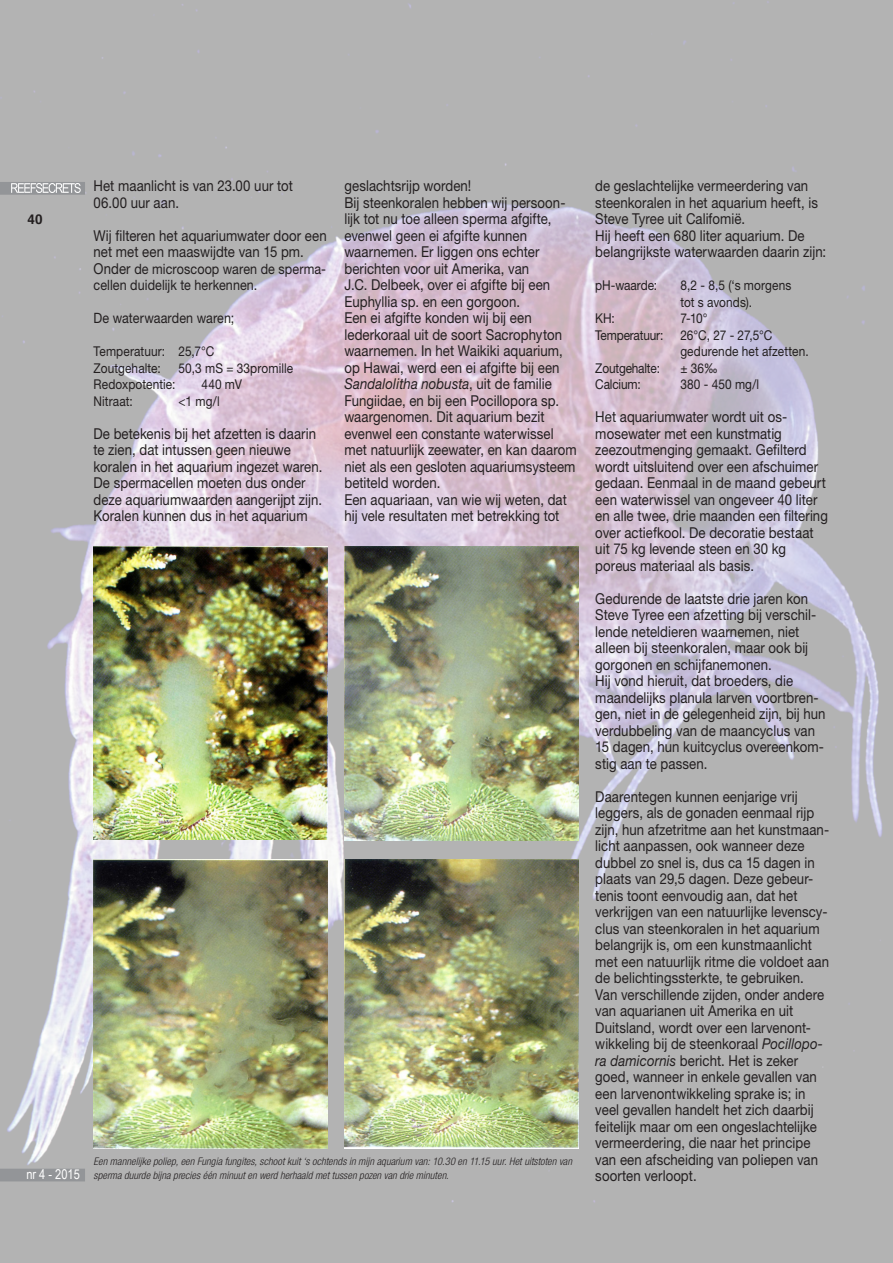
<style>
.page{position:relative;width:893px;height:1263px;background:#fff}
.page>*{position:absolute;margin:0;border:0;box-sizing:border-box;transform-origin:0 0}
.Platte_tekst{font:15px/16.5px "Helvetica Neue LT Std";letter-spacing:.005em;color:#231f20;scale:.88 1}
.Platte_tekst-2{font:14.25px/16.5px "Helvetica Neue LT Std";letter-spacing:.005em;color:#231f20;scale:.88 1}
.Platte_tekst-3{font:13.5px "Helvetica Neue LT Std";letter-spacing:.005em;color:#231f20;scale:.88 1}
.Platte_tekst-4{font:13.5px "Helvetica Neue LT Std";letter-spacing:-.015em;color:#231f20;scale:.88 1}
.t1{font:700 13.5px "Helvetica";color:#231f20}
.Foto_bijschrift{font:italic 300 condensed 10.5px/13.5px "Helvetica Neue LT Std";letter-spacing:.01em;color:#231f20}
.s1{font-size:15px}
.s2{font-style:italic}
.s3{font-family:"Arial Narrow";font-weight:400;font-style:normal;font-stretch:normal;font-size:13.5px;color:#fff}
</style>
<div class="page">
<img style="left:0;top:0;width:893px;height:1263px">
<img style="left:94px;top:546px;width:233px;height:294px">
<img style="left:344px;top:547px;width:234px;height:293px">
<img style="left:94px;top:859px;width:233px;height:289px">
<img style="left:344px;top:859px;width:234px;height:289px">
<div style="left:0;top:1169px;width:85px;height:12px;background:#939598"></div>
<div style="left:0;top:182px;width:85px;height:13px;background:#939598"></div>
<svg style="left:11px;top:183px;width:70px;height:10px"></svg>
<p class="t1" style="left:28px;top:211px;width:17px">40</p>
<p class="Platte_tekst" style="left:94px;top:178px;width:228px">Het maanlicht is van 23.00 uur tot<br>06.00 uur aan.</p>
<p class="Platte_tekst" style="left:94px;top:227px;width:266px">Wij filteren het aquariumwater door een net met een maaswijdte van 15 pm.</p>
<p class="Platte_tekst-2" style="left:94px;top:260px;width:266px"><span class="s1">Onder</span> de microscoop waren de sperma&shy;cellen duidelijk te herkennen.</p>
<p class="Platte_tekst-2" style="left:94px;top:310px;width:161px">De waterwaarden waren;</p>
<p class="Platte_tekst-3" style="left:94px;top:343px;width:139px">Temperatuur: 25,7°C</p>
<p class="Platte_tekst-3" style="left:94px;top:360px;width:78px">Zoutgehalte:</p>
<p class="Platte_tekst-3" style="left:179px;top:360px;width:132px">50,3 mS = 33promille</p>
<p class="Platte_tekst-3" style="left:94px;top:376px;width:95px">Redoxpotentie:</p>
<p class="Platte_tekst-3" style="left:202px;top:376px;width:47px">440 mV</p>
<p class="Platte_tekst-3" style="left:94px;top:393px;width:46px">Nitraat:</p>
<p class="Platte_tekst-3" style="left:179px;top:393px;width:48px">&lt;1 mg/l</p>
<p class="Platte_tekst" style="left:94px;top:425px;width:262px">De betekenis bij het afzetten is daarin te zien, dat intussen geen nieuwe koralen in het aquarium ingezet waren.<br>De spermacellen moeten dus onder deze aquariumwaarden aangerijpt zijn.<br>Koralen kunnen dus in het aquarium</p>
<p class="Platte_tekst" style="left:344px;top:178px;width:146px">geslachtsrijp worden!</p>
<p class="Platte_tekst" style="left:344px;top:194px;width:253px">Bij steenkoralen hebben wij persoon&shy;lijk tot nu toe alleen sperma afgifte, evenwel geen ei afgifte kunnen waarnemen. Er liggen ons echter berichten voor uit Amerika, van<br>J.C. Delbeek, over ei afgifte bij een Euphyllia sp. en een gorgoon.</p>
<p class="Platte_tekst" style="left:344px;top:310px;width:265px">Een ei afgifte konden wij bij een lederkoraal uit de soort Sacrophyton waarnemen. In het Waikiki aquarium, op Hawai, werd een ei afgifte bij een <span class="s2">Sandalolitha nobusta</span>, uit de familie Fungiidae, en bij een Pocillopora sp. waargenomen. Dit aquarium bezit evenwel een constante waterwissel met natuurlijk zeewater, en kan daarom niet als een gesloten aquariumsysteem betiteld worden.</p>
<p class="Platte_tekst" style="left:344px;top:491px;width:254px">Een aquariaan, van wie wij weten, dat hij vele resultaten met betrekking tot</p>
<p class="Foto_bijschrift" style="left:26px;top:1155px;width:547px;text-indent:67px">Een mannelijke poliep, een Fungia fungites, schoot kuit ‘s ochtends in mijn aquarium van: 10.30 en 11.15 uur. Het uitstoten van <span class="s3">nr 4 - 2015</span> sperma duurde bijna precies één minuut en werd herhaald met tussen pozen van drie minuten.</p>
<p class="Platte_tekst" style="left:595px;top:178px;width:255px">de geslachtelijke vermeerdering van steenkoralen in het aquarium heeft, is<br>Steve Tyree uit Califomië.</p>
<p class="Platte_tekst" style="left:595px;top:227px;width:264px">Hij heeft een 680 liter aquarium. De belangrijkste waterwaarden daarin zijn:</p>
<p class="Platte_tekst-3" style="left:595px;top:277px;width:72px">pH-waarde:</p>
<p class="Platte_tekst-3" style="left:680px;top:277px;width:128px">8,2 - 8,5 (‘s morgens</p>
<p class="Platte_tekst-3" style="left:680px;top:294px;width:83px">tot s avonds).</p>
<p class="Platte_tekst-3" style="left:595px;top:310px;width:24px">KH:</p>
<p class="Platte_tekst-3" style="left:680px;top:310px;width:32px">7-10°</p>
<p class="Platte_tekst-4" style="left:595px;top:327px;width:79px">Temperatuur:</p>
<p class="Platte_tekst-3" style="left:680px;top:327px;width:106px">26°C, 27 - 27,5°C</p>
<p class="Platte_tekst-3" style="left:680px;top:343px;width:147px">gedurende het afzetten.</p>
<p class="Platte_tekst-4" style="left:595px;top:360px;width:75px">Zoutgehalte:</p>
<p class="Platte_tekst-3" style="left:680px;top:360px;width:44px">± 36‰</p>
<p class="Platte_tekst-4" style="left:595px;top:376px;width:53px">Calcium:</p>
<p class="Platte_tekst-3" style="left:680px;top:376px;width:91px">380 - 450 mg/l</p>
<p class="Platte_tekst" style="left:595px;top:409px;width:266px">Het aquariumwater wordt uit os&shy;mosewater met een kunstmatig zeezoutmenging gemaakt. Gefilterd wordt uitsluitend over een afschuimer gedaan. Eenmaal in de maand gebeurt een waterwissel van ongeveer 40 liter en alle twee, drie maanden een filtering over actiefkool. De decoratie bestaat uit 75 kg levende steen en 30 kg poreus materiaal als basis.</p>
<p class="Platte_tekst" style="left:595px;top:590px;width:253px">Gedurende de laatste drie jaren kon Steve Tyree een afzetting bij verschil&shy;lende neteldieren waarnemen, niet alleen bij steenkoralen, maar ook bij gorgonen en schijfanemonen.</p>
<p class="Platte_tekst" style="left:595px;top:673px;width:263px">Hij vond hieruit, dat broeders, die maandelijks planula larven voortbren&shy;gen, niet in de gelegenheid zijn, bij hun verdubbeling van de maancyclus van 15 dagen, hun kuitcyclus overeenkom&shy;stig aan te passen.</p>
<p class="Platte_tekst" style="left:595px;top:788px;width:267px">Daarentegen kunnen eenjarige vrij leggers, als de gonaden eenmaal rijp zijn, hun afzetritme aan het kunstmaan&shy;licht aanpassen, ook wanneer deze dubbel zo snel is, dus ca 15 dagen in plaats van 29,5 dagen. Deze gebeur&shy;tenis toont eenvoudig aan, dat het verkrijgen van een natuurlijke levenscy&shy;clus van steenkoralen in het aquarium belangrijk is, om een kunstmaanlicht met een natuurlijk ritme die voldoet aan de belichtingssterkte, te gebruiken.</p>
<p class="Platte_tekst" style="left:595px;top:986px;width:262px">Van verschillende zijden, onder andere van aquarianen uit Amerika en uit Duitsland, wordt over een larvenont&shy;wikkeling bij de steenkoraal <span class="s2">Pocillopo&shy;ra damicornis</span> bericht. Het is zeker goed, wanneer in enkele gevallen van een larvenontwikkeling sprake is; in veel gevallen handelt het zich daarbij feitelijk maar om een ongeslachtelijke vermeerdering, die naar het principe van een afscheiding van poliepen van soorten verloopt.</p>
</div>
